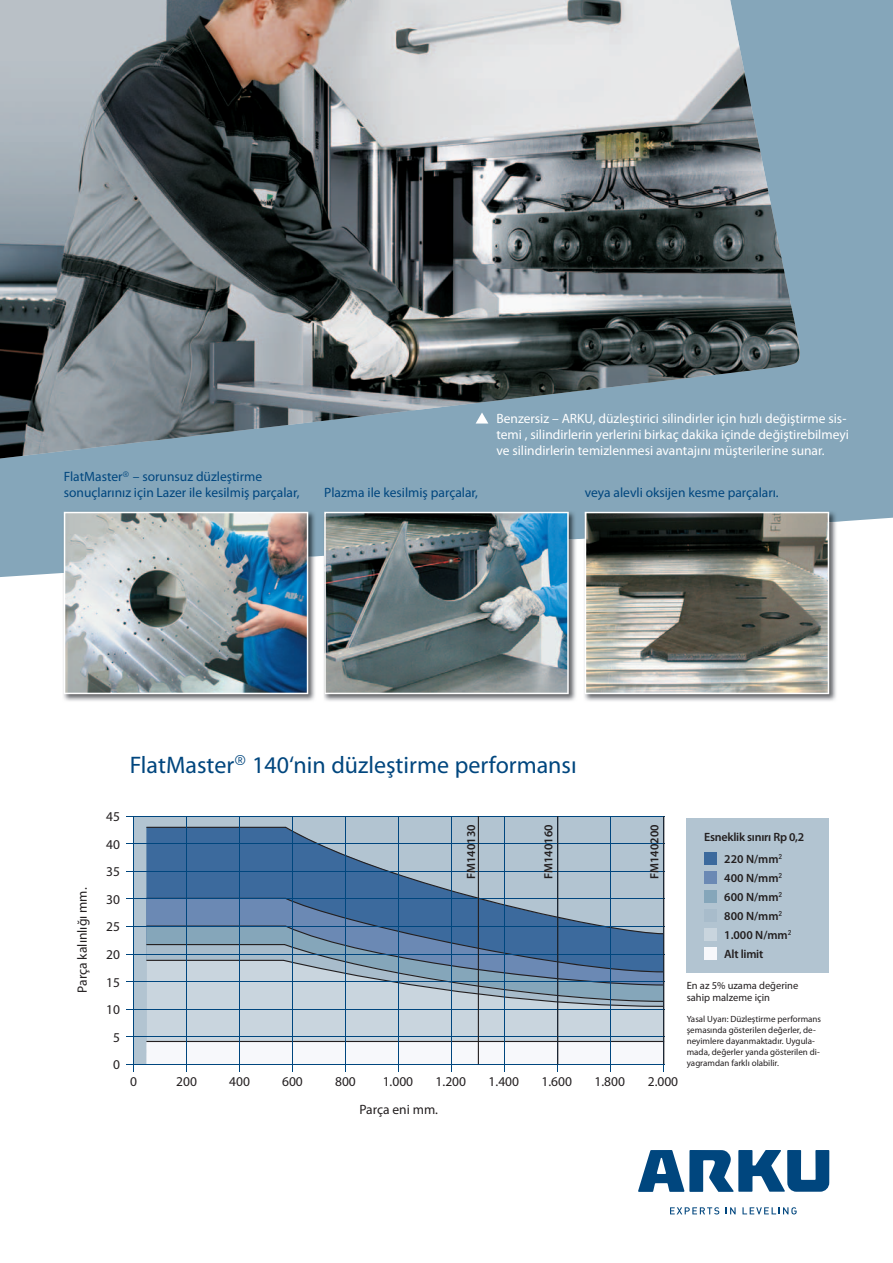
<style>
.page{position:relative;width:893px;height:1263px;background:#fff}
.page>*{position:absolute;margin:0;border:0;box-sizing:border-box;transform-origin:0 0}
.t1{font:24px "Myriad Pro";color:#00467e}
.t2{font:13.5px/16.2px "Myriad Pro";color:#fff}
.t3{font:13.5px/16.2px "Myriad Pro";color:#00467e}
.t4{font:13.5px "Myriad Pro";color:#231f20}
.t5{font:600 12px/19px "Myriad Pro";color:#231f20}
.t6{font:600 12px "Myriad Pro";letter-spacing:-.02em;color:#231f20}
.t7{font:10.5px/12.3px "Myriad Pro";color:#231f20}
.t8{font:9px/10.8px "Myriad Pro";color:#231f20}
</style>
<div class="page">
<div style="left:0;top:0;width:893px;height:577px;background:#85a6ba"></div>
<img style="left:62px;top:573px;width:261px;height:128px">
<img style="left:62px;top:510px;width:261px;height:63px">
<img style="left:64px;top:512px;width:244px;height:182px">
<svg style="left:638px;top:1150px;width:191px;height:42px"></svg>
<svg style="left:670px;top:1207px;width:49px;height:7px"></svg>
<svg style="left:726px;top:1207px;width:10px;height:7px"></svg>
<svg style="left:742px;top:1207px;width:55px;height:7px"></svg>
<div style="left:0;top:0;width:805px;height:481px;background:#85a6ba"></div>
<img style="left:0;top:0;width:801px;height:460px">
<img style="left:323px;top:556px;width:260px;height:145px">
<img style="left:323px;top:510px;width:260px;height:46px">
<img style="left:324px;top:512px;width:245px;height:182px">
<img style="left:584px;top:539px;width:260px;height:162px">
<img style="left:829px;top:510px;width:15px;height:29px">
<img style="left:583px;top:510px;width:246px;height:184px">
<svg style="left:476px;top:412px;width:12px;height:11px"></svg>
<div style="left:134px;top:816px;width:530px;height:248px;background:#b2c4d1"></div>
<div style="left:146px;top:1041px;width:518px;height:23px;background:#f7f8fb"></div>
<hr style="left:133px;top:816px;width:1px;height:256px;background:#00467e">
<hr style="left:126px;top:1064px;width:538px;height:1px;background:#00467e">
<svg style="left:146px;top:827px;width:517px;height:215px"></svg>
<hr style="left:126px;top:816px;width:538px;height:1px;background:#00467e">
<hr style="left:126px;top:843px;width:538px;height:1px;background:#00467e">
<hr style="left:126px;top:871px;width:538px;height:1px;background:#00467e">
<hr style="left:126px;top:898px;width:538px;height:1px;background:#00467e">
<hr style="left:126px;top:926px;width:538px;height:1px;background:#00467e">
<hr style="left:126px;top:954px;width:538px;height:1px;background:#00467e">
<hr style="left:126px;top:981px;width:538px;height:1px;background:#00467e">
<hr style="left:126px;top:1009px;width:538px;height:1px;background:#00467e">
<hr style="left:126px;top:1036px;width:538px;height:1px;background:#00467e">
<hr style="left:663px;top:816px;width:1px;height:256px;background:#00467e">
<hr style="left:186px;top:816px;width:1px;height:256px;background:#00467e">
<hr style="left:239px;top:816px;width:1px;height:256px;background:#00467e">
<hr style="left:292px;top:816px;width:1px;height:256px;background:#00467e">
<hr style="left:345px;top:816px;width:1px;height:256px;background:#00467e">
<hr style="left:398px;top:816px;width:1px;height:256px;background:#00467e">
<hr style="left:451px;top:816px;width:1px;height:256px;background:#00467e">
<hr style="left:504px;top:816px;width:1px;height:256px;background:#00467e">
<hr style="left:557px;top:816px;width:1px;height:256px;background:#00467e">
<hr style="left:610px;top:816px;width:1px;height:256px;background:#00467e">
<hr style="left:478px;top:816px;width:1px;height:248px;background:#231f20">
<hr style="left:557px;top:816px;width:1px;height:248px;background:#231f20">
<hr style="left:663px;top:816px;width:1px;height:248px;background:#231f20">
<div style="left:687px;top:818px;width:142px;height:155px;background:#b2c4d1"></div>
<div style="left:704px;top:947px;width:12px;height:13px;background:#f7f8fb"></div>
<div style="left:704px;top:928px;width:12px;height:13px;background:#c9d5de"></div>
<div style="left:704px;top:909px;width:12px;height:12px;background:#a8bccb"></div>
<div style="left:704px;top:890px;width:12px;height:12px;background:#85a6ba"></div>
<div style="left:704px;top:871px;width:12px;height:12px;background:#6b89b4"></div>
<div style="left:704px;top:852px;width:12px;height:12px;background:#3c6a9d"></div>
<p class="t3" style="left:64px;top:470px;width:237px">FlatMaster<sup>®</sup> – sorunsuz düzleştirme sonuçlarınız için Lazer ile kesilmiş parçalar,</p>
<p class="t2" style="left:496px;top:411px;width:354px">Benzersiz – ARKU, düzleştirici silindirler için hızlı değiştirme sis&shy;temi , silindirlerin yerlerini birkaç dakika içinde değiştirebilmeyi ve silindirlerin temizlenmesi avantajını müşterilerine sunar.</p>
<p class="t3" style="left:324px;top:486px;width:155px">Plazma ile kesilmiş parçalar,</p>
<p class="t3" style="left:585px;top:486px;width:196px">veya alevli oksijen kesme parçaları.</p>
<p class="t4" style="left:77px;top:993px;width:107px;rotate:-90deg">Parça kalınlığı mm.</p>
<h1 class="t1" style="left:130px;top:756px;width:449px">FlatMaster<sup>®</sup> 140‘nin düzleştirme performansı</h1>
<p class="t4" style="left:106px;top:811px;width:15px">45</p>
<p class="t4" style="left:106px;top:839px;width:15px">40</p>
<p class="t4" style="left:106px;top:866px;width:15px">35</p>
<p class="t4" style="left:106px;top:894px;width:15px">30</p>
<p class="t4" style="left:106px;top:922px;width:15px">25</p>
<p class="t4" style="left:106px;top:949px;width:15px">20</p>
<p class="t4" style="left:106px;top:977px;width:15px">15</p>
<p class="t4" style="left:106px;top:1004px;width:15px">10</p>
<p class="t4" style="left:113px;top:1032px;width:8px">5</p>
<p class="t4" style="left:113px;top:1060px;width:8px">0</p>
<p class="t4" style="left:130px;top:1077px;width:8px">0</p>
<p class="t5" style="left:463px;top:879px;width:56px;rotate:-90deg">FM140130</p>
<p class="t5" style="left:540px;top:879px;width:56px;rotate:-90deg">FM140160</p>
<p class="t5" style="left:646px;top:879px;width:56px;rotate:-90deg">FM140200</p>
<p class="t6" style="left:704px;top:832px;width:102px">Esneklik sınırı Rp 0,2</p>
<p class="t5" style="left:724px;top:850px;width:59px">220 N/mm<sup>2</sup></p>
<p class="t5" style="left:724px;top:869px;width:59px">400 N/mm<sup>2</sup></p>
<p class="t5" style="left:724px;top:888px;width:59px">600 N/mm<sup>2</sup></p>
<p class="t5" style="left:724px;top:908px;width:69px">800 N/mm<sup>2<br></sup>1.000 N/mm<sup>2<br></sup>Alt limit</p>
<p class="t4" style="left:176px;top:1077px;width:22px">200</p>
<p class="t4" style="left:335px;top:1077px;width:22px">800</p>
<p class="t4" style="left:229px;top:1077px;width:22px">400</p>
<p class="t4" style="left:282px;top:1077px;width:22px">600</p>
<p class="t4" style="left:489px;top:1077px;width:32px">1.400</p>
<p class="t4" style="left:383px;top:1077px;width:32px">1.000</p>
<p class="t4" style="left:542px;top:1077px;width:32px">1.600</p>
<p class="t4" style="left:595px;top:1077px;width:32px">1.800</p>
<p class="t4" style="left:648px;top:1077px;width:32px">2.000</p>
<p class="t4" style="left:436px;top:1077px;width:32px">1.200</p>
<p class="t4" style="left:359px;top:1104px;width:80px">Parça eni mm.</p>
<p class="t7" style="left:687px;top:980px;width:113px">En az 5% uzama değerine sahip malzeme için</p>
<p class="t8" style="left:687px;top:1015px;width:136px">Yasal Uyarı: Düzleştirme performans şemasında gösterilen değerler, de&shy;neyimlere dayanmaktadır. Uygula&shy;mada, değerler yanda gösterilen di&shy;yagramdan farklı olabilir.</p>
</div>
